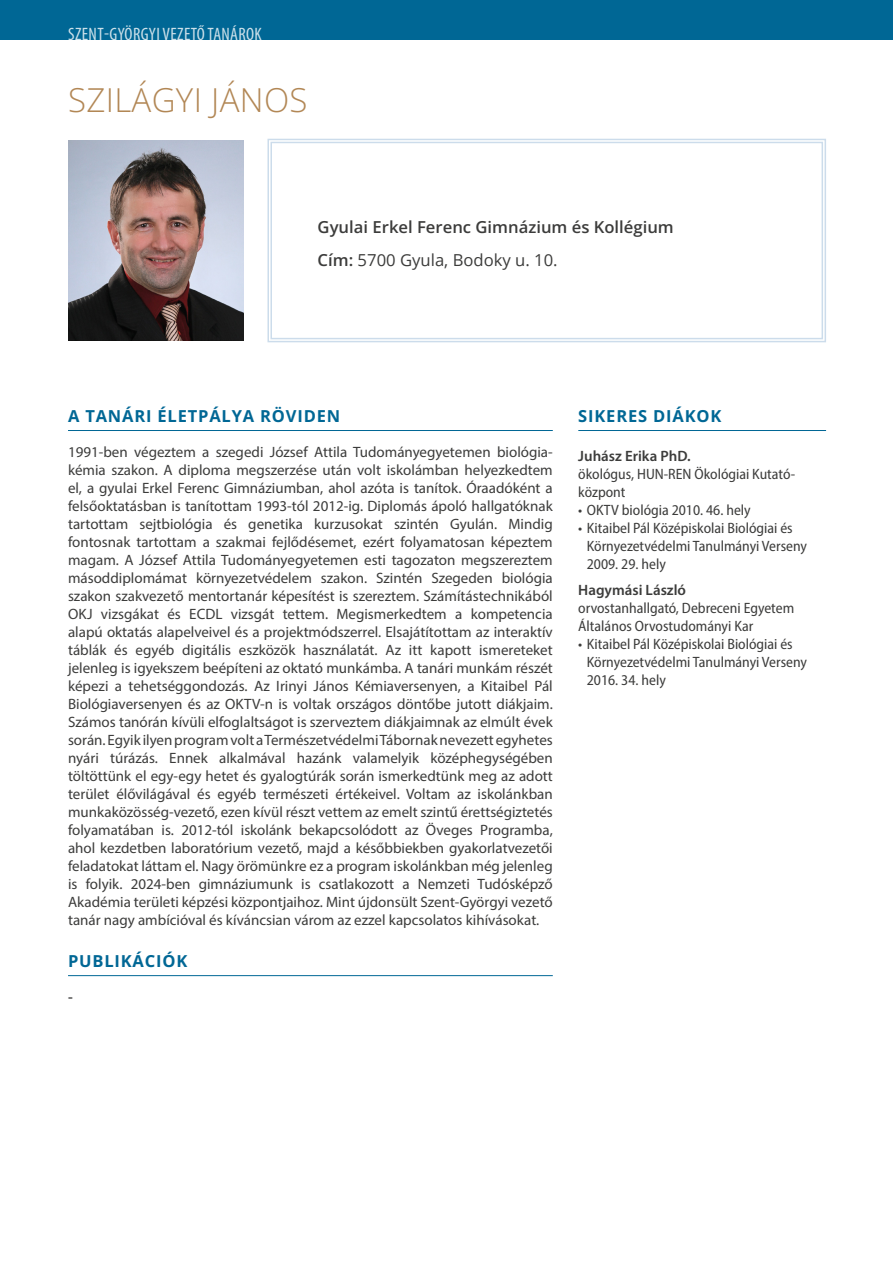
<style>
.page{position:relative;width:893px;height:1263px;background:#fff}
.page>*{position:absolute;margin:0;border:0;box-sizing:border-box;transform-origin:0 0}
.t1{font:300 33px "Open Sans";letter-spacing:.01em;color:#b28755}
.t2{font:condensed 18px "Myriad Pro";letter-spacing:.02em;color:#fff}
.t3{font:600 16.5px/32.5px "Open Sans";color:#3c3c3b}
.t4{font:700 16.5px "Open Sans";letter-spacing:.05em;color:#006795}
.t5{font:15px/18px "Myriad Pro";color:#3c3c3b;text-align:justify}
.t6{font:semi-condensed 15px/18px "Myriad Pro";color:#3c3c3b}
.t7{font:600 15px "Myriad Pro";color:#3c3c3b}
.s1{font-weight:400}
</style>
<div class="page">
<div style="left:0;top:0;width:893px;height:40px;background:#006795"></div>
<svg style="left:267px;top:138px;width:559px;height:205px"></svg>
<div style="left:270px;top:142px;width:553px;height:197px;border:1px solid #ccdceb"></div>
<hr style="left:578px;top:430px;width:248px;height:1px;background:#006795">
<hr style="left:68px;top:430px;width:485px;height:1px;background:#006795">
<hr style="left:68px;top:975px;width:485px;height:1px;background:#006795">
<img style="left:68px;top:141px;width:176px;height:199px">
<p class="t2" style="left:68px;top:23px;width:195px">SZENT-GYÖRGYI VEZETŐ TANÁROK</p>
<h1 class="t1" style="left:68px;top:77px;width:241px">SZILÁGYI JÁNOS</h1>
<p class="t3" style="left:318px;top:210px;width:358px">Gyulai Erkel Ferenc Gimnázium és Kollégium<br>Cím: <span class="s1">5700 Gyula, Bodoky u. 10.</span></p>
<p class="t4" style="left:68px;top:404px;width:274px">A TANÁRI ÉLETPÁLYA RÖVIDEN</p>
<p class="t5" style="left:68px;top:442px;width:486px">1991-ben végeztem a szegedi József Attila Tudományegyetemen biológia&shy;kémia szakon. A diploma megszerzése után volt iskolámban helyezkedtem el, a gyulai Erkel Ferenc Gimnáziumban, ahol azóta is tanítok. Óraadóként a felsőoktatásban is tanítottam 1993-tól 2012-ig. Diplomás ápoló hallgatóknak tartottam sejtbiológia és genetika kurzusokat szintén Gyulán. Mindig fontosnak tartottam a szakmai fejlődésemet, ezért folyamatosan képeztem magam. A József Attila Tudományegyetemen esti tagozaton megszereztem másoddiplomámat környezetvédelem szakon. Szintén Szegeden biológia szakon szakvezető mentortanár képesítést is szereztem. Számítástechnikából OKJ vizsgákat és ECDL vizsgát tettem. Megismerkedtem a kompetencia alapú oktatás alapelveivel és a projektmódszerrel. Elsajátítottam az interaktív táblák és egyéb digitális eszközök használatát. Az itt kapott ismereteket jelenleg is igyekszem beépíteni az oktató munkámba. A tanári munkám részét képezi a tehetséggondozás. Az Irinyi János Kémiaversenyen, a Kitaibel Pál Biológiaversenyen és az OKTV-n is voltak országos döntőbe jutott diákjaim.<br>Számos tanórán kívüli elfoglaltságot is szerveztem diákjaimnak az elmúlt évek során. Egyik ilyen program volt a Természetvédelmi Tábornak nevezett egyhetes nyári túrázás. Ennek alkalmával hazánk valamelyik középhegységében töltöttünk el egy-egy hetet és gyalogtúrák során ismerkedtünk meg az adott terület élővilágával és egyéb természeti értékeivel. Voltam az iskolánkban munkaközösség-vezető, ezen kívül részt vettem az emelt szintű érettségiztetés folyamatában is. 2012-tól iskolánk bekapcsolódott az Öveges Programba, ahol kezdetben laboratórium vezető, majd a későbbiekben gyakorlatvezetői feladatokat láttam el. Nagy örömünkre ez a program iskolánkban még jelenleg is folyik. 2024-ben gimnáziumunk is csatlakozott a Nemzeti Tudósképző Akadémia területi képzési központjaihoz. Mint újdonsült Szent-Györgyi vezető tanár nagy ambícióval és kíváncsian várom az ezzel kapcsolatos kihívásokat.</p>
<p class="t4" style="left:68px;top:949px;width:121px">PUBLIKÁCIÓK</p>
<p class="t7" style="left:68px;top:987px;width:6px">-</p>
<p class="t4" style="left:578px;top:404px;width:145px">SIKERES DIÁKOK</p>
<p class="t7" style="left:578px;top:446px;width:114px">Juhász Erika PhD.</p>
<p class="t6" style="left:578px;top:465px;width:217px">ökológus, HUN-REN Ökológiai Kutató&shy;központ</p>
<p class="t6" style="left:578px;top:501px;width:174px">• OKTV biológia 2010. 46. hely</p>
<p class="t6" style="left:587px;top:519px;width:222px;text-indent:-9px">• Kitaibel Pál Középiskolai Biológiai és<br>Környezetvédelmi Tanulmányi Verseny<br>2009. 29. hely</p>
<p class="t7" style="left:578px;top:581px;width:109px">Hagymási László</p>
<p class="t6" style="left:578px;top:599px;width:217px">orvostanhallgató, Debreceni Egyetem<br>Általános Orvostudományi Kar</p>
<p class="t6" style="left:587px;top:635px;width:222px;text-indent:-9px">• Kitaibel Pál Középiskolai Biológiai és<br>Környezetvédelmi Tanulmányi Verseny<br>2016. 34. hely</p>
</div>
